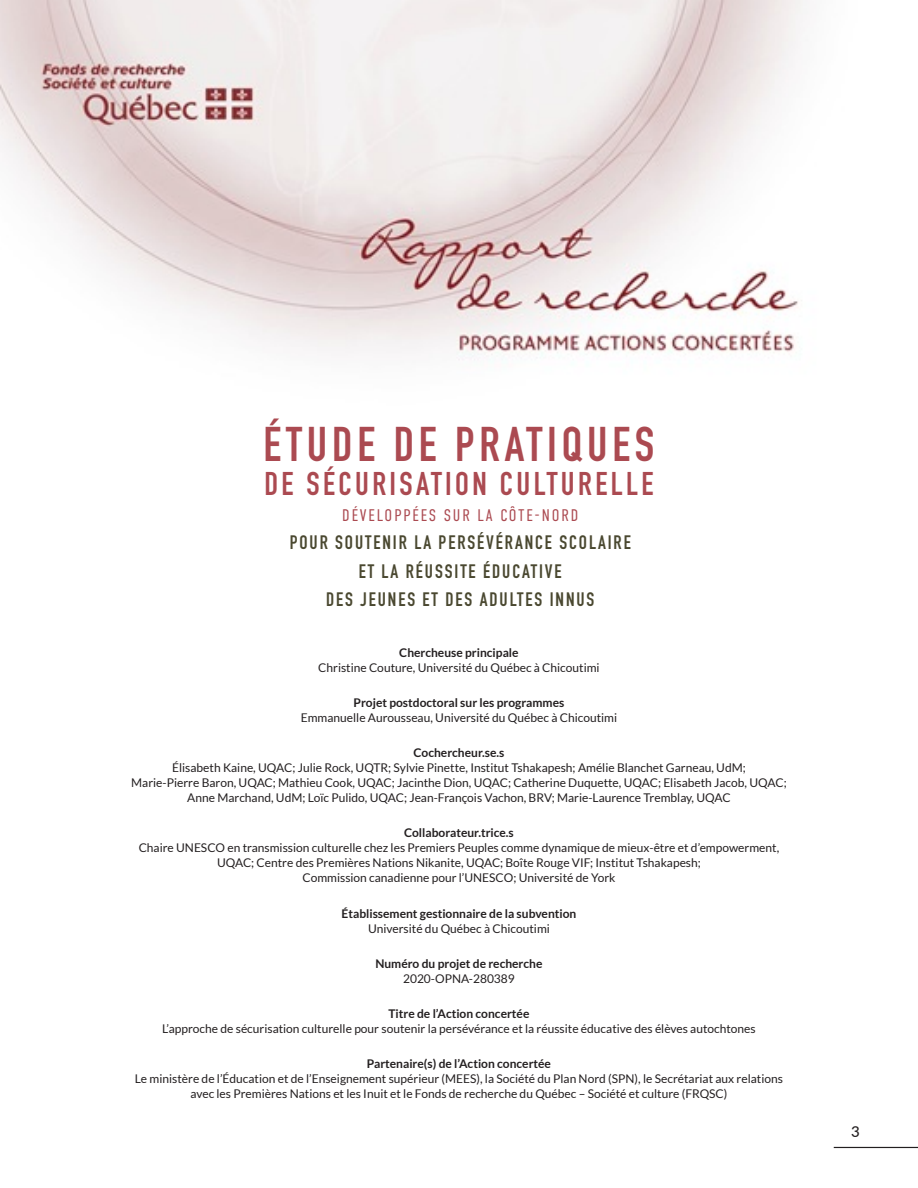
<style>
.page{position:relative;width:918px;height:1188px;background:#fff}
.page>*{position:absolute;margin:0;border:0;box-sizing:border-box;transform-origin:0 0}
.t1{font:700 48px "DIN Condensed";letter-spacing:.1em;color:#ab4a51}
.t2{font:700 32.4px "DIN Condensed";letter-spacing:.105em;color:#ab4a51}
.t3{font:700 19.2px/28.5px "DIN Condensed";letter-spacing:.1em;color:#4a4830;text-align:center}
.t4{font:300 16.8px "DIN Condensed";letter-spacing:.11em;color:#ab4a51}
.t5{font:500 15px "Lato";color:#231f20}
.texte_cover{font:12px/15px "Lato";color:#231f20;text-align:center}
.Cover{font:12px "Lato";color:#231f20}
.texte_cover-2{font:700 12px "Lato";color:#231f20}
.Cover-2{font:700 12px "Lato";color:#231f20}
.s1{font-weight:700}
</style>
<div class="page">
<img style="left:0;top:0;width:808px;height:360px">
<hr style="left:834px;top:1147px;width:84px;height:1px;background:#231f20">
<h1 class="t1" style="left:264px;top:412px;width:392px">ÉTUDE DE PRATIQUES</h1>
<h2 class="t2" style="left:264px;top:462px;width:391px">DE SÉCURISATION CULTURELLE</h2>
<h3 class="t4" style="left:342px;top:506px;width:237px">DÉVELOPPÉES SUR LA CÔTE-NORD</h3>
<h3 class="t3" style="left:290px;top:528px;width:343px">POUR SOUTENIR LA PERSÉVÉRANCE SCOLAIRE<br>ET LA RÉUSSITE ÉDUCATIVE<br>DES JEUNES ET DES ADULTES INNUS</h3>
<p class="texte_cover-2" style="left:399px;top:645px;width:121px">Chercheuse principale</p>
<p class="texte_cover" style="left:318px;top:660px;width:283px">Christine Couture, Université du Québec à Chicoutimi</p>
<p class="texte_cover-2" style="left:354px;top:696px;width:212px">Projet postdoctoral sur les programmes</p>
<p class="texte_cover" style="left:301px;top:710px;width:318px">Emmanuelle Aurousseau, Université du Québec à Chicoutimi</p>
<p class="texte_cover" style="left:172px;top:745px;width:575px"><span class="s1">Cochercheur.se.s<br></span>Élisabeth Kaine, UQAC; Julie Rock, UQTR; Sylvie Pinette, Institut Tshakapesh; Amélie Blanchet Garneau, UdM;</p>
<p class="Cover" style="left:131px;top:776px;width:657px">Marie-Pierre Baron, UQAC; Mathieu Cook, UQAC; Jacinthe Dion, UQAC; Catherine Duquette, UQAC; Elisabeth Jacob, UQAC;</p>
<p class="Cover" style="left:187px;top:791px;width:545px">Anne Marchand, UdM; Loïc Pulido, UQAC; Jean-François Vachon, BRV; Marie-Laurence Tremblay, UQAC</p>
<p class="Cover-2" style="left:404px;top:826px;width:111px">Collaborateur.trice.s</p>
<p class="texte_cover" style="left:139px;top:840px;width:642px">Chaire UNESCO en transmission culturelle chez les Premiers Peuples comme dynamique de mieux-être et d’empowerment,<br>UQAC; Centre des Premières Nations Nikanite, UQAC; Boîte Rouge VIF; Institut Tshakapesh;<br>Commission canadienne pour l’UNESCO; Université de York</p>
<p class="texte_cover-2" style="left:342px;top:906px;width:236px">Établissement gestionnaire de la subvention</p>
<p class="texte_cover" style="left:368px;top:921px;width:183px">Université du Québec à Chicoutimi</p>
<p class="texte_cover-2" style="left:375px;top:957px;width:169px">Numéro du projet de recherche</p>
<p class="texte_cover" style="left:403px;top:971px;width:113px">2020-OPNA-280389</p>
<p class="texte_cover-2" style="left:388px;top:1007px;width:142px">Titre de l’Action concertée</p>
<p class="texte_cover" style="left:162px;top:1021px;width:595px">L’approche de sécurisation culturelle pour soutenir la persévérance et la réussite éducative des élèves autochtones</p>
<p class="texte_cover-2" style="left:367px;top:1057px;width:186px">Partenaire(s) de l’Action concertée</p>
<p class="texte_cover" style="left:135px;top:1071px;width:649px">Le ministère de l’Éducation et de l’Enseignement supérieur (MEES), la Société du Plan Nord (SPN), le Secrétariat aux relations avec les Premières Nations et les Inuit et le Fonds de recherche du Québec – Société et culture (FRQSC)</p>
<p class="t5" style="left:851px;top:1121px;width:10px">3</p>
</div>
